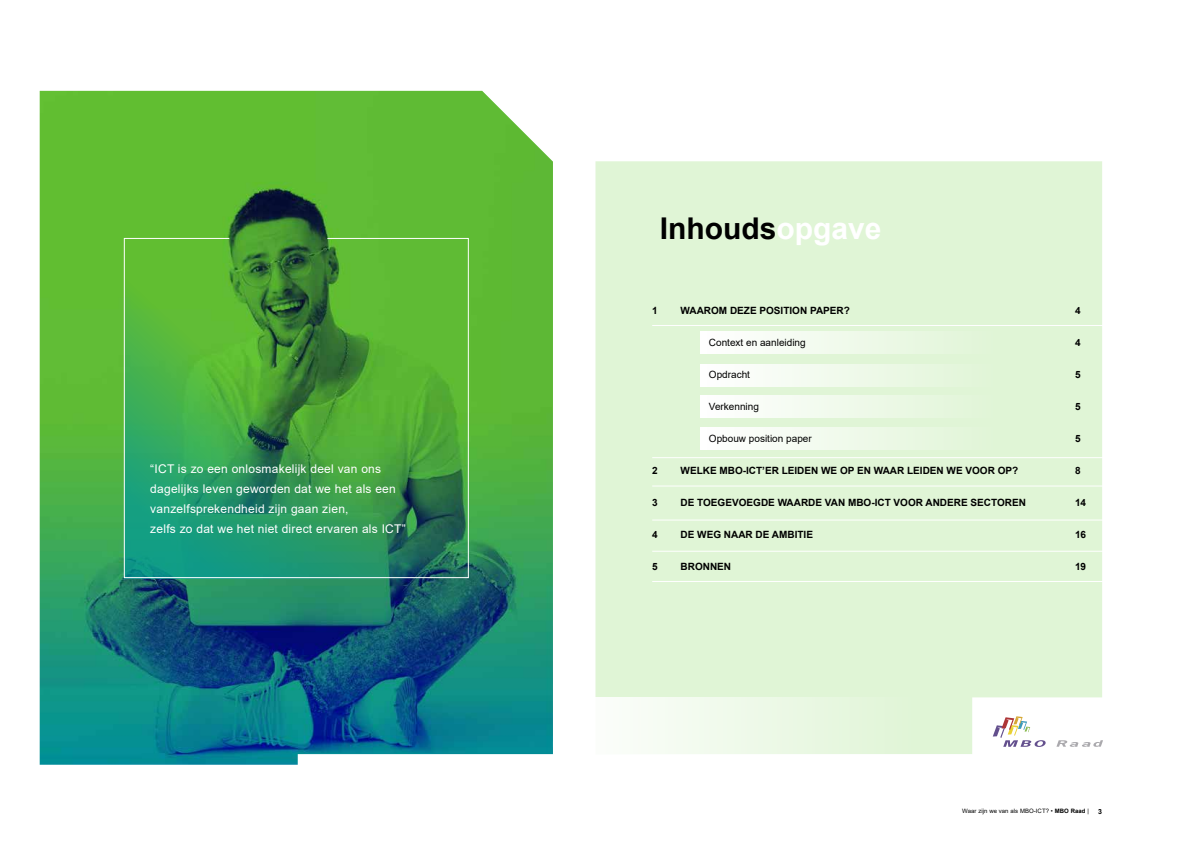
<style>
.page{position:relative;width:1191px;height:842px;background:#fff}
.page>*{position:absolute;margin:0;border:0;box-sizing:border-box;transform-origin:0 0}
.t1{font:700 30px "Arial";color:#000}
.t2{font:12px/20px "Arial";letter-spacing:.02em;color:#fff}
.t3{font:700 10px "Arial";color:#000}
.t4{font:10px "Arial";color:#000}
.t5{font:700 7px "Arial";color:#000}
.t6{font:6px "Arial";letter-spacing:.01em;color:#000}
.s1{color:#fff}
.s2{font-weight:700}
</style>
<div class="page">
<div style="left:595px;top:161px;width:507px;height:593px;background:#e0f5d6"></div>
<div style="left:700px;top:331px;width:366px;height:23px;background:linear-gradient(to right,#fefefe,#dbf3d0)"></div>
<div style="left:700px;top:364px;width:366px;height:23px;background:linear-gradient(to right,#fefefe,#dbf3d0)"></div>
<div style="left:700px;top:395px;width:366px;height:23px;background:linear-gradient(to right,#fefefe,#dbf3d0)"></div>
<div style="left:700px;top:427px;width:366px;height:23px;background:linear-gradient(to right,#fefefe,#dbf3d0)"></div>
<img style="left:40px;top:91px;width:513px;height:674px">
<svg style="left:124px;top:238px;width:345px;height:340px;background:#43a048"></svg>
<hr style="left:652px;top:325px;width:468px;height:1px;background:#fff">
<hr style="left:652px;top:457px;width:468px;height:1px;background:#fff">
<hr style="left:652px;top:486px;width:468px;height:1px;background:#fff">
<hr style="left:652px;top:520px;width:468px;height:1px;background:#fff">
<hr style="left:652px;top:551px;width:468px;height:1px;background:#fff">
<hr style="left:652px;top:581px;width:468px;height:1px;background:#fff">
<svg style="left:992px;top:716px;width:54px;height:31px"></svg>
<svg style="left:1056px;top:740px;width:47px;height:7px"></svg>
<div style="left:553px;top:697px;width:408px;height:57px;background:linear-gradient(to right,#fff,#ddf4d2)"></div>
<p class="t2" style="left:150px;top:458px;width:257px">“ICT is zo een onlosmakelijk deel van ons dagelijks leven geworden dat we het als een vanzelfsprekendheid zijn gaan zien,<br>zelfs zo dat we het niet direct ervaren als ICT”</p>
<h1 class="t1" style="left:660px;top:207px;width:223px">Inhouds<span class="s1">opgave</span></h1>
<p class="t3" style="left:652px;top:304px;width:7px">1</p>
<p class="t3" style="left:680px;top:304px;width:171px">WAAROM DEZE POSITION PAPER?</p>
<p class="t3" style="left:1075px;top:304px;width:7px">4</p>
<p class="t4" style="left:709px;top:336px;width:98px">Context en aanleiding</p>
<p class="t3" style="left:1075px;top:336px;width:7px">4</p>
<p class="t4" style="left:709px;top:368px;width:43px">Opdracht</p>
<p class="t3" style="left:1075px;top:368px;width:7px">5</p>
<p class="t4" style="left:709px;top:400px;width:52px">Verkenning</p>
<p class="t3" style="left:1075px;top:400px;width:7px">5</p>
<p class="t4" style="left:709px;top:432px;width:104px">Opbouw position paper</p>
<p class="t3" style="left:1075px;top:432px;width:7px">5</p>
<p class="t3" style="left:652px;top:464px;width:7px">2</p>
<p class="t3" style="left:680px;top:464px;width:339px">WELKE MBO-ICT’ER LEIDEN WE OP EN WAAR LEIDEN WE VOOR OP?</p>
<p class="t3" style="left:1075px;top:464px;width:7px">8</p>
<p class="t3" style="left:652px;top:496px;width:7px">3</p>
<p class="t3" style="left:680px;top:496px;width:347px">DE TOEGEVOEGDE WAARDE VAN MBO-ICT VOOR ANDERE SECTOREN</p>
<p class="t3" style="left:1075px;top:496px;width:13px">14</p>
<p class="t3" style="left:652px;top:528px;width:7px">4</p>
<p class="t3" style="left:680px;top:528px;width:134px">DE WEG NAAR DE AMBITIE</p>
<p class="t3" style="left:1075px;top:528px;width:13px">16</p>
<p class="t3" style="left:652px;top:560px;width:7px">5</p>
<p class="t3" style="left:680px;top:560px;width:52px">BRONNEN</p>
<p class="t3" style="left:1075px;top:560px;width:13px">19</p>
<p class="t6" style="left:962px;top:807px;width:128px">Waar zijn we van als MBO-ICT? • <span class="s2">MBO Raad</span> |</p>
<p class="t5" style="left:1098px;top:806px;width:5px">3</p>
</div>
